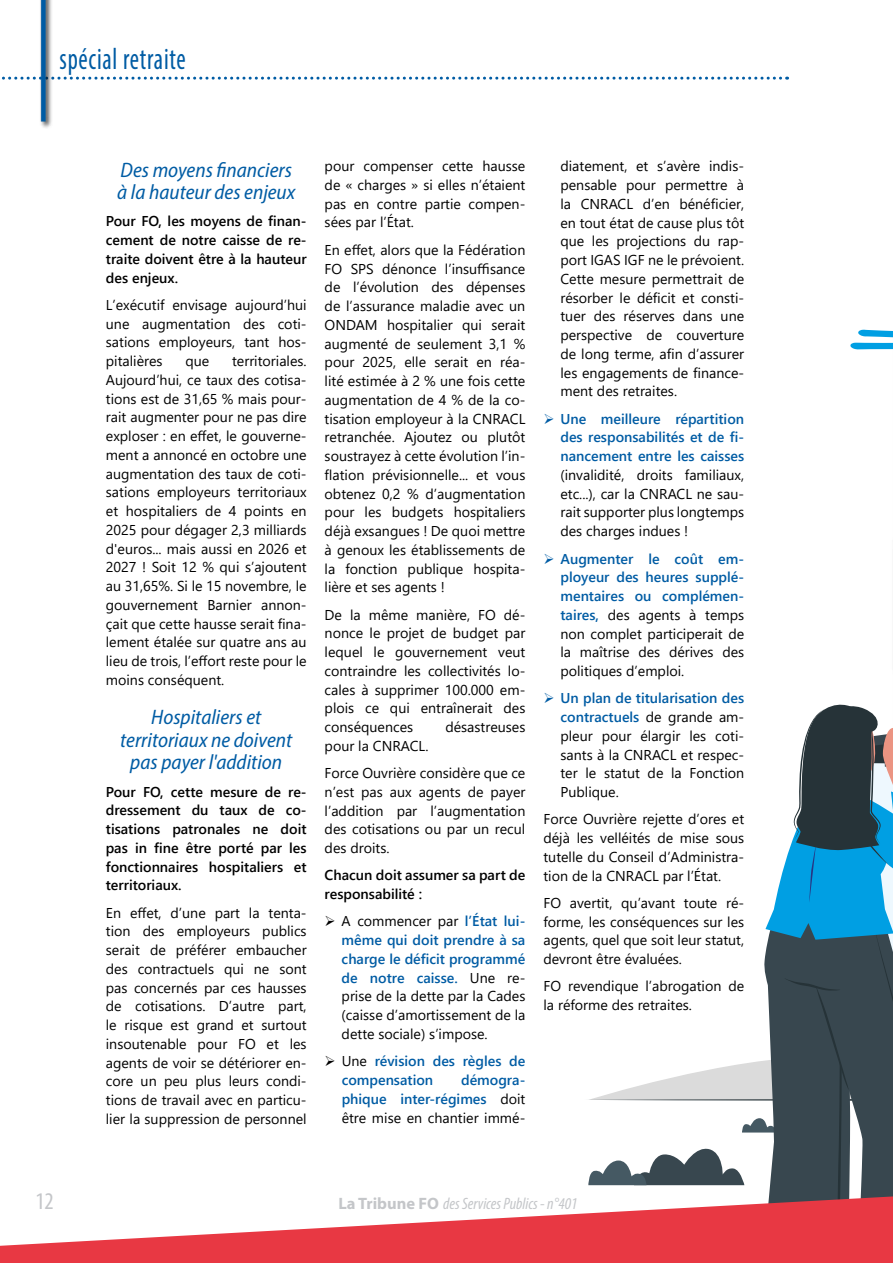
<style>
.page{position:relative;width:893px;height:1263px;background:#fff}
.page>*{position:absolute;margin:0;border:0;box-sizing:border-box;transform-origin:0 0}
.t1{font:condensed 30.6px "Myriad Pro";letter-spacing:.03em;color:#005ca4;scale:.83 1}
.t2{font:condensed 24px "Myriad Pro";color:#c4c6c9}
.t3{font:italic semi-condensed 21px/22.5px "Myriad Pro";color:#005ca4}
.t4{font:italic condensed 16.5px "Myriad Pro";color:#c4c6c9}
.t5{font:14.25px/18.8px "Segoe UI";color:#000;text-align:justify}
.t6{font:600 14.25px/18.8px "Segoe UI";color:#000;text-align:justify}
.t7{font:600 14.25px/18.8px "Segoe UI";color:#005ca4;text-align:justify}
.s1{font-weight:600;color:#005ca4}
.s2{font-weight:400;color:#000}
.s3{font-weight:700;font-style:normal;font-stretch:normal}
</style>
<div class="page">
<svg style="left:588px;top:330px;width:305px;height:866px"></svg>
<svg style="left:2px;top:77px;width:779px;height:3px"></svg>
<div style="left:39px;top:0;width:14px;height:129px;background:#000;opacity:.75"></div>
<div style="left:41px;top:0;width:5px;height:122px;background:#005ca4"></div>
<svg style="left:0;top:1196px;width:893px;height:67px;fill:#e83843"></svg>
<h1 class="t1" style="left:60px;top:40px;width:154px">spécial retraite</h1>
<h3 class="t3" style="left:117px;top:158px;width:180px">Des moyens financiers à la hauteur des enjeux</h3>
<p class="t6" style="left:106px;top:211px;width:202px">Pour FO, les moyens de finan&shy;cement de notre caisse de re&shy;traite doivent être à la hauteur des enjeux.</p>
<p class="t5" style="left:106px;top:294px;width:202px">L’exécutif envisage aujourd’hui une augmentation des coti&shy;sations employeurs, tant hos&shy;pitalières</p>
<p class="t5" style="left:106px;top:350px;width:202px;text-indent:126px">territoriales.<br>Aujourd’hui, ce taux des cotisa&shy;tions est de 31,65 % mais pour&shy;rait augmenter pour ne pas dire exploser : en effet, le gouverne&shy;ment a annoncé en octobre une augmentation des taux de coti&shy;sations employeurs territoriaux et hospitaliers de 4 points en 2025 pour dégager 2,3 milliards d'euros... mais aussi en 2026 et 2027 ! Soit 12 % qui s’ajoutent au 31,65%. Si le 15 novembre, le gouvernement Barnier annon&shy;çait que cette hausse serait fina&shy;lement étalée sur quatre ans au lieu de trois, l’effort reste pour le moins conséquent.</p>
<h3 class="t3" style="left:120px;top:706px;width:174px;text-align:center">Hospitaliers et territoriaux ne doivent pas payer l'addition</h3>
<p class="t6" style="left:106px;top:781px;width:202px">Pour FO, cette mesure de re&shy;dressement du taux de co&shy;tisations patronales ne doit pas in fine être porté par les fonctionnaires hospitaliers et territoriaux.</p>
<p class="t5" style="left:106px;top:902px;width:202px">En effet, d’une part la tenta&shy;tion des employeurs publics serait de préférer embaucher des contractuels qui ne sont pas concernés par ces hausses de cotisations. D’autre part, le risque est grand et surtout insoutenable pour FO et les agents de voir se détériorer en&shy;core un peu plus leurs condi&shy;tions de travail avec en particu&shy;lier la suppression de personnel</p>
<p class="t5" style="left:185px;top:350px;width:25px">que</p>
<p class="t5" style="left:325px;top:156px;width:202px">pour compenser cette hausse de « charges » si elles n’étaient pas en contre partie compen&shy;sées par l’État.</p>
<p class="t5" style="left:325px;top:239px;width:202px">En effet, alors que la Fédération FO SPS dénonce l’insuffisance de l’évolution des dépenses de l’assurance maladie avec un ONDAM hospitalier qui serait augmenté de seulement 3,1 % pour 2025, elle serait en réa&shy;lité estimée à 2 % une fois cette augmentation de 4 % de la co&shy;tisation employeur à la CNRACL retranchée. Ajoutez ou plutôt soustrayez à cette évolution l’in&shy;flation prévisionnelle... et vous obtenez 0,2 % d’augmentation pour les budgets hospitaliers déjà exsangues ! De quoi mettre à genoux les établissements de la fonction publique hospita&shy;lière et ses agents !</p>
<p class="t5" style="left:325px;top:604px;width:202px">De la même manière, FO dé&shy;nonce le projet de budget par lequel le gouvernement veut contraindre les collectivités lo&shy;cales à supprimer 100.000 em&shy;plois ce qui entraînerait des conséquences</p>
<p class="t5" style="left:445px;top:716px;width:82px">désastreuses</p>
<p class="t5" style="left:325px;top:731px;width:202px;line-height:27.3px">pour la CNRACL.<br>Force Ouvrière considère que ce</p>
<p class="t5" style="left:325px;top:781px;width:202px">n’est pas aux agents de payer l’addition par l’augmentation des cotisations ou par un recul des droits.</p>
<p class="t6" style="left:325px;top:865px;width:202px">Chacun doit assumer sa part de responsabilité :</p>
<p class="t5" style="left:342px;top:911px;width:185px">A commencer par <span class="s1">l’État lui&shy;même qui doit prendre à sa charge le déficit programmé de notre caisse.</span> Une re&shy;prise de la dette par la Cades (caisse d’amortissement de la dette sociale) s’impose.</p>
<p class="t7" style="left:342px;top:1051px;width:185px"><span class="s2">Une</span> révision des règles de compensation</p>
<p class="t7" style="left:342px;top:1069px;width:185px;text-indent:119px">démogra&shy;phique inter-régimes <span class="s2">doit être mise en chantier immé-</span></p>
<p class="t5" style="left:560px;top:156px;width:185px">diatement, et s’avère indis&shy;pensable pour permettre à la CNRACL d’en bénéficier, en tout état de cause plus tôt que les projections du rap&shy;port IGAS IGF ne le prévoient.<br>Cette mesure permettrait de résorber le déficit et consti&shy;tuer des réserves dans une perspective de couverture de long terme, afin d’assurer les engagements de finance&shy;ment des retraites.</p>
<p class="t7" style="left:560px;top:408px;width:185px">Une meilleure répartition des responsabilités et de fi&shy;nancement entre les caisses</p>
<p class="t5" style="left:560px;top:464px;width:185px">(invalidité, droits familiaux, etc...), car la CNRACL ne sau&shy;rait supporter plus longtemps des charges indues !</p>
<p class="t5" style="left:560px;top:548px;width:185px"><span class="s1">Augmenter le coût em&shy;ployeur des heures supplé&shy;mentaires ou complémen&shy;taires,</span> des agents à temps non complet participerait de la maîtrise des dérives des politiques d’emploi.</p>
<p class="t5" style="left:560px;top:688px;width:185px"><span class="s1">Un plan de titularisation des contractuels</span> de grande am&shy;pleur pour élargir les coti&shy;sants à la CNRACL et respec&shy;ter le statut de la Fonction Publique.</p>
<p class="t5" style="left:543px;top:809px;width:202px">Force Ouvrière rejette d’ores et déjà les velléités de mise sous tutelle du Conseil d’Administra&shy;tion de la CNRACL par l’État.</p>
<p class="t5" style="left:543px;top:892px;width:202px">FO avertit, qu’avant toute ré&shy;forme, les conséquences sur les agents, quel que soit leur statut, devront être évaluées.</p>
<p class="t5" style="left:543px;top:976px;width:202px">FO revendique l’abrogation de la réforme des retraites.</p>
<h2 class="t2" style="left:35px;top:1186px;width:20px">12</h2>
<p class="t4" style="left:338px;top:1193px;width:241px"><span class="s3">La Tribune FO</span> des Services Publics - n°401</p>
</div>
